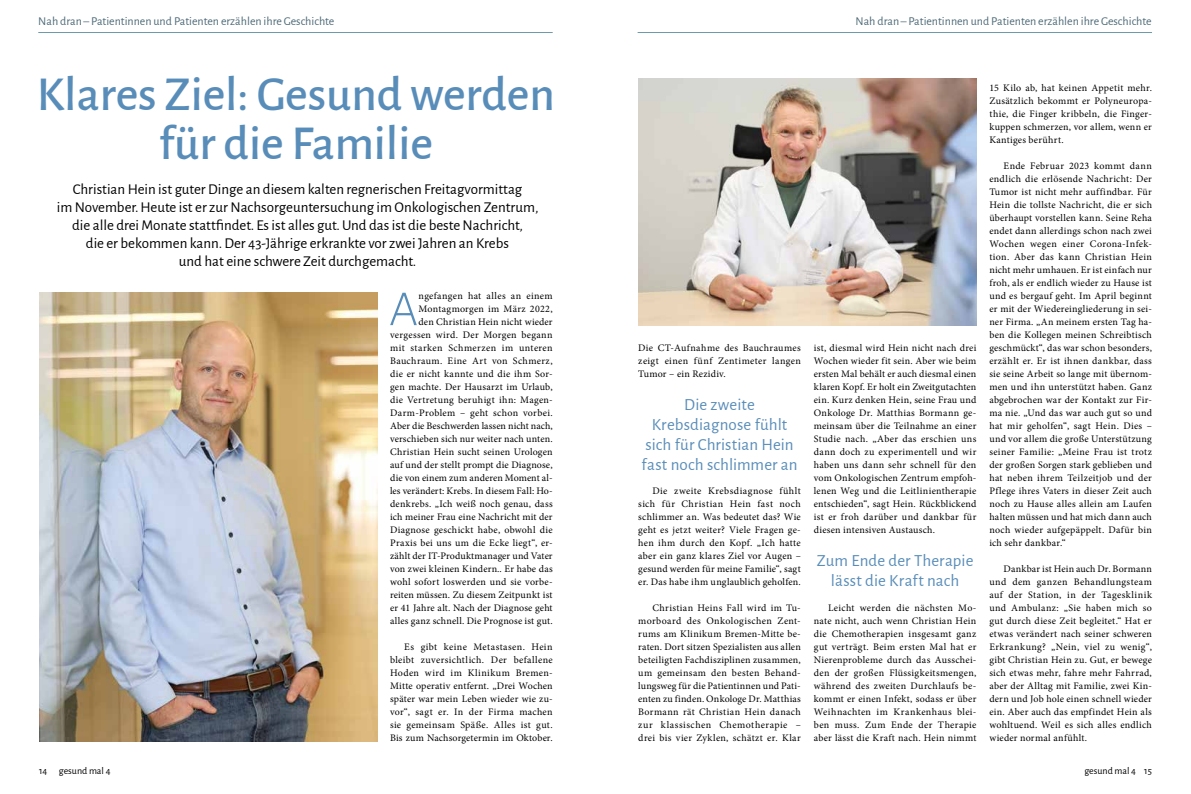
<style>
.page{position:relative;width:1191px;height:794px;background:#fff}
.page>*{position:absolute;margin:0;border:0;box-sizing:border-box;transform-origin:0 0}
.t1{font:300 50.7px "Alegreya Sans";color:#598db9}
.t2{font:500 49px/49px "Alegreya Sans";color:#598db9;text-align:center}
.t3{font:17px/20px "Alegreya Sans";letter-spacing:.005em;color:#598db9;text-align:center}
.t4{font:15px/18px "Alegreya Sans";color:#000;text-align:center}
.t5{font:12px "Alegreya Sans";color:#4d6a77}
.t6{font:10px/13px "Minion Pro";letter-spacing:.025em;color:#000;text-align:justify}
.t7{font:10px "Alegreya Sans";color:#000}
</style>
<div class="page">
<hr style="left:637px;top:32px;width:515px;height:1px;background:#7199ac">
<img style="left:39px;top:293px;width:338px;height:448px">
<img style="left:638px;top:78px;width:338px;height:247px">
<hr style="left:38px;top:32px;width:514px;height:1px;background:#7199ac">
<p class="t5" style="left:38px;top:13px;width:297px">Nah dran – Patientinnen und Patienten erzählen ihre Geschichte</p>
<p class="t5" style="left:855px;top:13px;width:297px">Nah dran – Patientinnen und Patienten erzählen ihre Geschichte</p>
<h2 class="t2" style="left:37px;top:67px;width:520px">Klares Ziel: Gesund werden für die Familie</h2>
<p class="t4" style="left:57px;top:179px;width:483px">Christian Hein ist guter Dinge an diesem kalten regnerischen Freitagvormittag<br>im November. Heute ist er zur Nachsorgeuntersuchung im Onkologischen Zentrum, die alle drei Monate stattfindet. Es ist alles gut. Und das ist die beste Nachricht,<br>die er bekommen kann. Der 43-Jährige erkrankte vor zwei Jahren an Krebs<br>und hat eine schwere Zeit durchgemacht.</p>
<p class="t6" style="left:390px;top:289px;width:164px;text-align:right">ngefangen hat alles an einem Montagmorgen im März 2022,<br>den Christian Hein nicht wieder vergessen wird. Der Morgen begann mit starken Schmerzen im unteren Bauchraum. Eine Art von Schmerz, die er nicht kannte und die ihm Sor&shy;gen machte. Der Hausarzt im Urlaub, die Vertretung beruhigt ihn: Magen-Darm-Problem – geht schon vorbei.<br>Aber die Beschwerden lassen nicht nach, verschieben sich nur weiter nach unten.<br>Christian Hein sucht seinen Urologen auf und der stellt prompt die Diagnose, die von einem zum anderen Moment al&shy;les verändert: Krebs. In diesem Fall: Ho&shy;denkrebs. „Ich weiß noch genau, dass ich meiner Frau eine Nachricht mit der Diagnose geschickt habe, obwohl die Praxis bei uns um die Ecke liegt“, er&shy;zählt der IT-Produktmanager und Vater von zwei kleinen Kindern.. Er habe das wohl sofort loswerden und sie vorbe&shy;reiten müssen. Zu diesem Zeitpunkt ist er 41 Jahre alt. Nach der Diagnose geht alles ganz schnell. Die Prognose ist gut.</p>
<p class="t6" style="left:390px;top:640px;width:164px;text-indent:14px">Es gibt keine Metastasen. Hein bleibt zuversichtlich. Der befallene Hoden wird im Klinikum Bremen-Mitte operativ entfernt. „Drei Wochen später war mein Leben wieder wie zu&shy;vor“, sagt er. In der Firma machen sie gemeinsam Späße. Alles ist gut.<br>Bis zum Nachsorgetermin im Oktober.</p>
<h1 class="t1" style="left:389px;top:276px;width:30px">A</h1>
<p class="t6" style="left:638px;top:341px;width:164px">Die CT-Aufnahme des Bauchraumes zeigt einen fünf Zentimeter langen Tumor – ein Rezidiv.</p>
<h3 class="t3" style="left:641px;top:394px;width:158px">Die zweite<br>Krebsdiagnose fühlt sich für Christian Hein fast noch schlimmer an</h3>
<p class="t6" style="left:638px;top:484px;width:164px;text-indent:14px">Die zweite Krebsdiagnose fühlt sich für Christian Hein fast noch schlimmer an. Was bedeutet das? Wie geht es jetzt weiter? Viele Fragen ge&shy;hen ihm durch den Kopf. „Ich hatte aber ein ganz klares Ziel vor Augen – gesund werden für meine Familie“, sagt er. Das habe ihm unglaublich geholfen.</p>
<p class="t6" style="left:638px;top:601px;width:164px;text-indent:14px">Christian Heins Fall wird im Tu&shy;morboard des Onkologischen Zent&shy;rums am Klinikum Bremen-Mitte be&shy;raten. Dort sitzen Spezialisten aus allen beteiligten Fachdisziplinen zusammen, um gemeinsam den besten Behand&shy;lungsweg für die Patientinnen und Pati&shy;enten zu finden. Onkologe Dr. Matthias Bormann rät Christian Hein danach zur klassischen Chemotherapie – drei bis vier Zyklen, schätzt er. Klar</p>
<p class="t6" style="left:814px;top:341px;width:164px">ist, diesmal wird Hein nicht nach drei Wochen wieder fit sein. Aber wie beim ersten Mal behält er auch diesmal einen klaren Kopf. Er holt ein Zweitgutachten ein. Kurz denken Hein, seine Frau und Onkologe Dr. Matthias Bormann ge&shy;meinsam über die Teilnahme an einer Studie nach. „Aber das erschien uns dann doch zu experimentell und wir haben uns dann sehr schnell für den vom Onkologischen Zentrum empfoh&shy;lenen Weg und die Leitlinientherapie entschieden“, sagt Hein. Rückblickend ist er froh darüber und dankbar für diesen intensiven Austausch.</p>
<h3 class="t3" style="left:817px;top:550px;width:158px">Zum Ende der Therapie lässt die Kraft nach</h3>
<p class="t6" style="left:814px;top:601px;width:164px;text-indent:14px">Leicht werden die nächsten Mo&shy;nate nicht, auch wenn Christian Hein die Chemotherapien insgesamt ganz gut verträgt. Beim ersten Mal hat er Nierenprobleme durch das Ausschei&shy;den der großen Flüssigkeitsmengen, während des zweiten Durchlaufs be&shy;kommt er einen Infekt, sodass er über Weihnachten im Krankenhaus blei&shy;ben muss. Zum Ende der Therapie aber lässt die Kraft nach. Hein nimmt</p>
<p class="t6" style="left:989px;top:81px;width:164px">15 Kilo ab, hat keinen Appetit mehr.<br>Zusätzlich bekommt er Polyneuropa&shy;thie, die Finger kribbeln, die Finger&shy;kuppen schmerzen, vor allem, wenn er Kantiges berührt.</p>
<p class="t6" style="left:989px;top:159px;width:164px;text-indent:14px">Ende Februar 2023 kommt dann endlich die erlösende Nachricht: Der Tumor ist nicht mehr auffindbar. Für Hein die tollste Nachricht, die er sich überhaupt vorstellen kann. Seine Reha endet dann allerdings schon nach zwei Wochen wegen einer Corona-Infek&shy;tion. Aber das kann Christian Hein nicht mehr umhauen. Er ist einfach nur froh, als er endlich wieder zu Hause ist und es bergauf geht. Im April beginnt er mit der Wiedereingliederung in sei&shy;ner Firma. „An meinem ersten Tag ha&shy;ben die Kollegen meinen Schreibtisch geschmückt“, das war schon besonders, erzählt er. Er ist ihnen dankbar, dass sie seine Arbeit so lange mit übernom&shy;men und ihn unterstützt haben. Ganz abgebrochen war der Kontakt zur Fir&shy;ma nie. „Und das war auch gut so und hat mir geholfen“, sagt Hein. Dies – und vor allem die große Unterstützung seiner Familie: „Meine Frau ist trotz der großen Sorgen stark geblieben und hat neben ihrem Teilzeitjob und der Pflege ihres Vaters in dieser Zeit auch noch zu Hause alles allein am Laufen halten müssen und hat mich dann auch noch wieder aufgepäppelt. Dafür bin ich sehr dankbar.“</p>
<p class="t6" style="left:989px;top:562px;width:164px;text-indent:14px">Dankbar ist Hein auch Dr. Bormann und dem ganzen Behandlungsteam auf der Station, in der Tagesklinik und Ambulanz: „Sie haben mich so gut durch diese Zeit begleitet.“ Hat er etwas verändert nach seiner schweren Erkrankung? „Nein, viel zu wenig“, gibt Christian Hein zu. Gut, er bewege sich etwas mehr, fahre mehr Fahrrad, aber der Alltag mit Familie, zwei Kin&shy;dern und Job hole einen schnell wieder ein. Aber auch das empfindet Hein als wohltuend. Weil es sich alles endlich wieder normal anfühlt.</p>
<p class="t7" style="left:39px;top:764px;width:73px">14 gesund mal 4</p>
<p class="t7" style="left:1084px;top:764px;width:69px">gesund mal 4 15</p>
</div>
